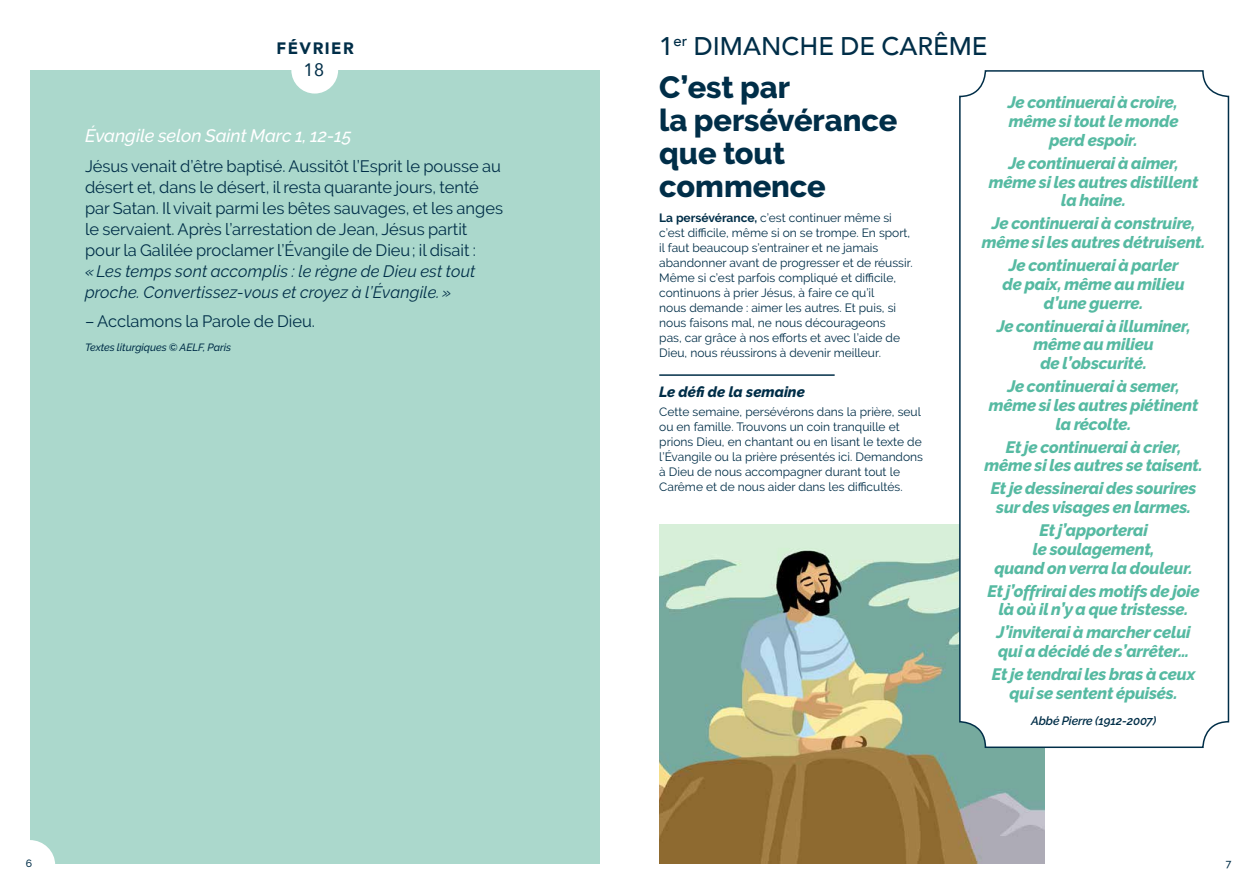
<style>
.page{position:relative;width:1259px;height:893px;background:#fff}
.page>*{position:absolute;margin:0;border:0;box-sizing:border-box;transform-origin:0 0}
.t1{font:800 30.75px/33px "Raleway";color:#002e48}
.t2{font:500 25.5px "Avenir";color:#002e48}
.t3{font:italic 500 18px "Raleway";letter-spacing:-.005em;color:#fff}
.t4{font:18px "Avenir";color:#002e48}
.t5{font:italic 800 16.5px/18.8px "Raleway";letter-spacing:-.01em;color:#56baa2;text-align:center}
.t6{font:16.5px/21px "Raleway";color:#002e48}
.t7{font:italic 16.5px/21px "Raleway";letter-spacing:.005em;color:#002e48}
.t8{font:900 16.5px "Avenir";letter-spacing:.09em;color:#002e48}
.t9{font:italic 800 14.7px "Raleway";color:#002e48}
.t10{font:12px/15px "Raleway";color:#002e48}
.t11{font:italic 600 12px "Raleway";letter-spacing:-.01em;color:#002e48}
.t12{font:italic 500 10.5px "Raleway";letter-spacing:-.005em;color:#002e48}
.t13{font:500 10.5px "Raleway";color:#002e48}
.s1{font-weight:700}
</style>
<div class="page">
<img style="left:659px;top:524px;width:386px;height:339px">
<div style="left:30px;top:70px;width:570px;height:793px;background:#abd8cc"></div>
<hr style="left:659px;top:374px;width:175px;height:2px;background:#002e48">
<div style="left:960px;top:71px;width:268px;height:676px;background:#fff;border-radius:26px"></div>
<div style="left:959px;top:70px;width:270px;height:678px;border:2px solid #002e48;border-radius:26px"></div>
<div style="left:4px;top:840px;width:51px;height:50px;background:#fff;border-radius:50%"></div>
<div style="left:291px;top:47px;width:47px;height:47px;background:#fff;border-radius:50%"></div>
<h3 class="t8" style="left:276px;top:34px;width:79px">FÉVRIER</h3>
<h3 class="t4" style="left:304px;top:55px;width:22px">18</h3>
<h3 class="t3" style="left:85px;top:126px;width:268px">Évangile selon Saint Marc 1, 12-15</h3>
<p class="t6" style="left:85px;top:155px;width:419px">Jésus venait d’être baptisé. Aussitôt l’Esprit le pousse au désert et, dans le désert, il resta quarante jours, tenté par Satan. Il vivait parmi les bêtes sauvages, et les anges le servaient. Après l’arrestation de Jean, Jésus partit pour la Galilée proclamer l’Évangile de Dieu; il disait :</p>
<h3 class="t7" style="left:85px;top:261px;width:392px">«Les temps sont accomplis : le règne de Dieu est tout proche. Convertissez-vous et croyez à l’Évangile. »</h3>
<h3 class="t6" style="left:85px;top:311px;width:231px">– Acclamons la Parole de Dieu.</h3>
<p class="t12" style="left:85px;top:341px;width:147px">Textes liturgiques © AELF, Paris</p>
<h2 class="t2" style="left:659px;top:24px;width:330px">1<sup>er</sup> DIMANCHE DE CARÊME</h2>
<h1 class="t1" style="left:659px;top:70px;width:239px">C’est par<br>la persévérance que tout commence</h1>
<p class="t10" style="left:659px;top:210px;width:255px"><span class="s1">La persévérance,</span> c’est continuer même si c’est difficile, même si on se trompe. En sport, il faut beaucoup s’entrainer et ne jamais abandonner avant de progresser et de réussir.<br>Même si c’est parfois compliqué et difficile, continuons à prier Jésus, à faire ce qu’il<br>nous demande : aimer les autres. Et puis, si nous faisons mal, ne nous décourageons<br>pas, car grâce à nos efforts et avec l’aide de Dieu, nous réussirons à devenir meilleur.</p>
<p class="t9" style="left:659px;top:383px;width:147px">Le défi de la semaine</p>
<p class="t10" style="left:659px;top:405px;width:265px">Cette semaine, persévérons dans la prière, seul ou en famille. Trouvons un coin tranquille et prions Dieu, en chantant ou en lisant le texte de l’Évangile ou la prière présentés ici. Demandons à Dieu de nous accompagner durant tout le Carême et de nous aider dans les difficultés.</p>
<h3 class="t5" style="left:1008px;top:93px;width:172px">Je continuerai à croire, même si tout le monde perd espoir.</h3>
<h3 class="t5" style="left:989px;top:154px;width:211px">Je continuerai à aimer, même si les autres distillent la haine.</h3>
<h3 class="t5" style="left:982px;top:214px;width:225px">Je continuerai à construire, même si les autres détruisent.</h3>
<h3 class="t5" style="left:1002px;top:256px;width:184px">Je continuerai à parler de paix, même au milieu d’une guerre.</h3>
<h3 class="t5" style="left:996px;top:316px;width:195px">Je continuerai à illuminer, même au milieu<br>de l’obscurité.</h3>
<h3 class="t5" style="left:988px;top:377px;width:211px">Je continuerai à semer, même si les autres piétinent la récolte.</h3>
<h3 class="t5" style="left:984px;top:437px;width:220px">Et je continuerai à crier, même si les autres se taisent.</h3>
<h3 class="t5" style="left:990px;top:479px;width:207px">Et je dessinerai des sourires sur des visages en larmes.</h3>
<h3 class="t5" style="left:994px;top:521px;width:200px">Et j’apporterai<br>le soulagement,<br>quand on verra la douleur.</h3>
<h3 class="t5" style="left:987px;top:581px;width:214px">Et j’offrirai des motifs de joie là où il n’y a que tristesse.</h3>
<h3 class="t5" style="left:996px;top:623px;width:195px;text-align:left">J’inviterai à marcher celui qui a décidé de s’arrêter…</h3>
<h3 class="t5" style="left:992px;top:665px;width:205px">Et je tendrai les bras à ceux qui se sentent épuisés.</h3>
<p class="t11" style="left:1031px;top:714px;width:127px">Abbé Pierre (1912-2007)</p>
<p class="t13" style="left:26px;top:857px;width:8px">6</p>
<p class="t13" style="left:1225px;top:857px;width:7px">7</p>
</div>
